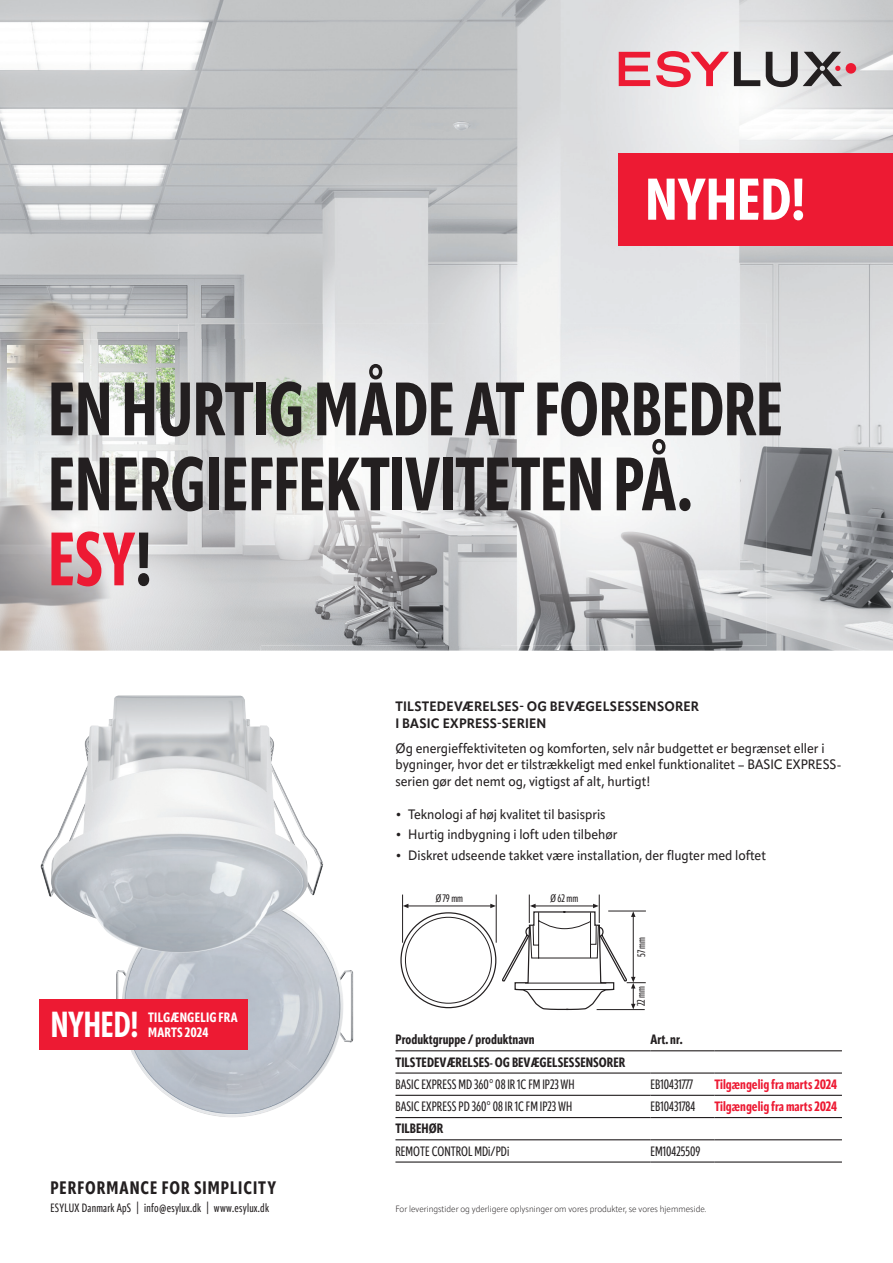
<style>
.page{position:relative;width:893px;height:1263px;background:#fff}
.page>*{position:absolute;margin:0;border:0;box-sizing:border-box;transform-origin:0 0}
.t1{font:800 75px/75px "Apparat Extra Cond";letter-spacing:-.005em;color:#231f20;scale:.9 1}
.t2{font:800 58.5px "Apparat Extra Cond";color:#fff}
.t3{font:800 36px "Apparat Extra Cond";letter-spacing:-.005em;color:#fff;scale:.9 1}
.t4{font:800 18px "Apparat Extra Cond";letter-spacing:.055em;color:#231f20}
.t5{font:500 13.5px/16.5px "Apparat Semi Cond";color:#231f20}
.t6{font:500 13.5px "Apparat Extra Cond";color:#231f20}
.t7{font:800 13.5px "Apparat Extra Cond";color:#231f20}
.t8{font:700 13.5px/16.5px "Apparat Semi Cond";letter-spacing:.015em;color:#231f20}
.t9{font:800 13.5px "Apparat Extra Cond";color:#ed1a33}
.t10{font:800 13.5px/15.9px "Apparat Extra Cond";letter-spacing:.015em;color:#fff}
.t11{font:500 12px "Apparat Extra Cond";letter-spacing:.02em;color:#231f20}
.t12{font:500 10.8px "Apparat Extra Cond";color:#231f20}
.t13{font:300 9px "Apparat Semi Cond";color:#231f20}
.s1{color:#ed1a33}
</style>
<div class="page">
<img style="left:0;top:0;width:893px;height:651px">
<img style="left:0;top:339px;width:261px;height:312px">
<img style="left:500px;top:324px;width:267px;height:322px">
<img style="left:179px;top:324px;width:266px;height:322px">
<img style="left:179px;top:339px;width:82px;height:307px">
<img style="left:445px;top:324px;width:55px;height:322px">
<img style="left:588px;top:0;width:305px;height:263px">
<svg style="left:619px;top:52px;width:31px;height:34px"></svg>
<svg style="left:656px;top:51px;width:104px;height:36px"></svg>
<div style="left:846px;top:63px;width:10px;height:11px;background:#ed1a33;border-radius:50%"></div>
<svg style="left:766px;top:52px;width:76px;height:35px;background:#979495"></svg>
<hr style="left:395px;top:1050px;width:256px;height:1px;background:#231f20">
<hr style="left:651px;top:1050px;width:63px;height:1px;background:#231f20">
<hr style="left:714px;top:1050px;width:128px;height:1px;background:#231f20">
<hr style="left:395px;top:1072px;width:256px;height:1px;background:#231f20">
<hr style="left:651px;top:1072px;width:63px;height:1px;background:#231f20">
<hr style="left:714px;top:1072px;width:128px;height:1px;background:#231f20">
<hr style="left:395px;top:1095px;width:256px;height:1px;background:#231f20">
<hr style="left:651px;top:1095px;width:63px;height:1px;background:#231f20">
<hr style="left:714px;top:1095px;width:128px;height:1px;background:#231f20">
<hr style="left:395px;top:1117px;width:256px;height:1px;background:#231f20">
<hr style="left:651px;top:1117px;width:63px;height:1px;background:#231f20">
<hr style="left:714px;top:1117px;width:128px;height:1px;background:#231f20">
<hr style="left:395px;top:1139px;width:256px;height:1px;background:#231f20">
<hr style="left:651px;top:1139px;width:63px;height:1px;background:#231f20">
<hr style="left:714px;top:1139px;width:128px;height:1px;background:#231f20">
<hr style="left:395px;top:1161px;width:256px;height:1px;background:#231f20">
<hr style="left:651px;top:1161px;width:63px;height:1px;background:#231f20">
<hr style="left:714px;top:1161px;width:128px;height:1px;background:#231f20">
<div style="left:619px;top:153px;width:274px;height:92px;background:#ed1a33"></div>
<img style="left:116px;top:942px;width:237px;height:175px">
<img style="left:40px;top:695px;width:283px;height:257px">
<hr style="left:402px;top:894px;width:1px;height:49px;background:#231f20">
<hr style="left:405px;top:906px;width:87px;height:1px;background:#231f20">
<svg style="left:403px;top:904px;width:5px;height:4px"></svg>
<svg style="left:490px;top:894px;width:156px;height:117px"></svg>
<div style="left:40px;top:999px;width:208px;height:51px;background:#ed1a33"></div>
<h2 class="t2" style="left:645px;top:164px;width:162px">NYHED!</h2>
<h1 class="t1" style="left:48px;top:372px;width:818px">EN HURTIG MÅDE AT FORBEDRE<br>ENERGI EFFEKTIVITETEN PÅ.<br><span class="s1">ESY</span>!</h1>
<p class="t8" style="left:395px;top:698px;width:305px">TILSTEDEVÆRELSES- OG BEVÆGELSES SENSORER<br>I BASIC EXPRESS-SERIEN</p>
<p class="t5" style="left:395px;top:740px;width:447px">Øg energieffektiviteten og komforten, selv når budgettet er begrænset eller i bygninger, hvor det er tilstrækkeligt med enkel funktionalitet – BASIC EXPRESS&shy;serien gør det nemt og, vigtigst af alt, hurtigt!</p>
<p class="t5" style="left:395px;top:806px;width:212px">• Teknologi af høj kvalitet til basispris</p>
<p class="t5" style="left:395px;top:826px;width:224px">• Hurtig indbygning i loft uden tilbehør</p>
<p class="t5" style="left:395px;top:847px;width:372px">• Diskret udseende takket være installation, der flugter med loftet</p>
<h3 class="t3" style="left:51px;top:1003px;width:99px">NYHED!</h3>
<p class="t10" style="left:148px;top:1009px;width:91px">TILGÆNGELIG FRA<br>MARTS 2024</p>
<h3 class="t4" style="left:50px;top:1177px;width:227px">PERFORMANCE FOR SIMPLICITY</h3>
<p class="t11" style="left:50px;top:1201px;width:220px">ESYLUX Danmark ApS | info@esylux.dk | www.esylux.dk</p>
<p class="t12" style="left:436px;top:892px;width:29px">Ø 79 mm</p>
<p class="t12" style="left:550px;top:892px;width:29px">Ø 62 mm</p>
<p class="t12" style="left:635px;top:957px;width:22px;rotate:-90deg">57 mm</p>
<p class="t12" style="left:635px;top:1006px;width:22px;rotate:-90deg">22 mm</p>
<p class="t7" style="left:395px;top:1031px;width:141px">Produktgruppe / produktnavn</p>
<p class="t7" style="left:651px;top:1031px;width:34px">Art. nr.</p>
<p class="t7" style="left:395px;top:1054px;width:231px">TILSTEDEVÆRELSES- OG BEVÆGELSESSENSORER</p>
<p class="t6" style="left:395px;top:1076px;width:181px">BASIC EXPRESS MD 360° 08 IR 1C FM IP23 WH</p>
<p class="t6" style="left:651px;top:1076px;width:44px">EB10431777</p>
<p class="t9" style="left:714px;top:1076px;width:124px">Tilgængelig fra marts 2024</p>
<p class="t6" style="left:395px;top:1098px;width:178px">BASIC EXPRESS PD 360° 08 IR 1C FM IP23 WH</p>
<p class="t6" style="left:651px;top:1098px;width:46px">EB10431784</p>
<p class="t9" style="left:714px;top:1098px;width:124px">Tilgængelig fra marts 2024</p>
<p class="t7" style="left:395px;top:1120px;width:49px">TILBEHØR</p>
<p class="t6" style="left:395px;top:1143px;width:115px">REMOTE CONTROL MDi/PDi</p>
<p class="t6" style="left:651px;top:1143px;width:51px">EM10425509</p>
<p class="t13" style="left:395px;top:1203px;width:313px">For leveringstider og yderligere oplysninger om vores produkter, se vores hjemmeside.</p>
</div>
